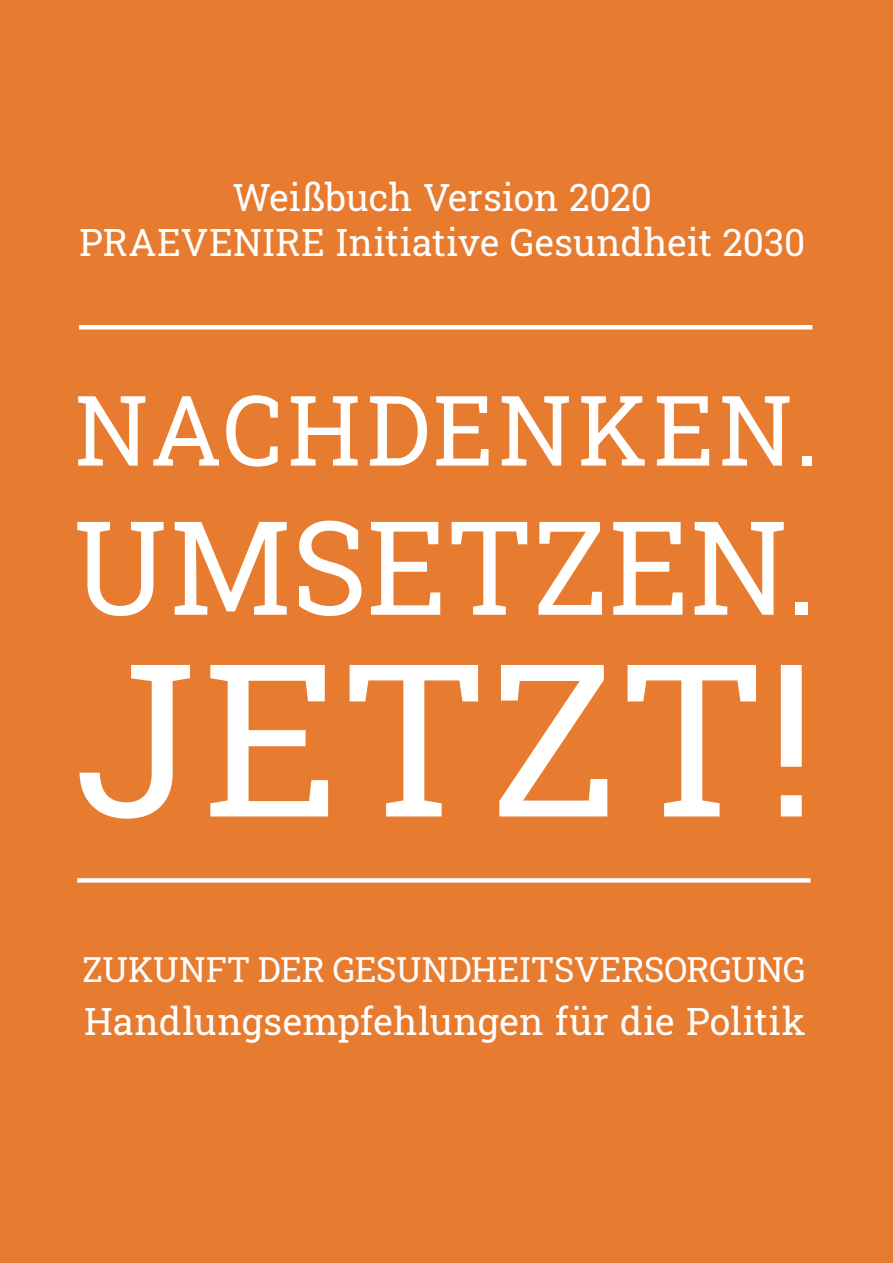
<style>
.page{position:relative;width:893px;height:1263px;background:#e77c31}
.page>*{position:absolute;margin:0;border:0;box-sizing:border-box;transform-origin:0 0}
.t1{font:213.15px "Roboto Slab";letter-spacing:.005em;color:#fff}
.t2{font:130.5px "Roboto Slab";letter-spacing:-.005em;color:#fff}
.t3{font:97.5px "Roboto Slab";letter-spacing:.04em;color:#fff}
.t4{font:37.5px/45px "Roboto Slab";letter-spacing:.005em;color:#fff;text-align:center}
.t5{font:34.5px "Roboto Slab";letter-spacing:-.005em;color:#fff}
</style>
<div class="page">
<div style="left:77px;top:878px;width:733px;height:5px;background:#fff"></div>
<hr style="left:79px;top:325px;width:733px;height:4px;background:#fff">
<p class="t4" style="left:79px;top:178px;width:728px">Weißbuch Version 2020<br>PRAEVENIRE Initiative Gesundheit 2030</p>
<h3 class="t3" style="left:74px;top:390px;width:746px">NACHDENKEN.</h3>
<h2 class="t2" style="left:73px;top:514px;width:745px">UMSETZEN.</h2>
<h1 class="t1" style="left:73px;top:652px;width:745px">JETZT!</h1>
<p class="t5" style="left:82px;top:955px;width:724px">ZUKUNFT DER GESUNDHEITSVERSORGUNG</p>
<p class="t4" style="left:84px;top:1002px;width:723px">Handlungsempfehlungen für die Politik</p>
</div>
